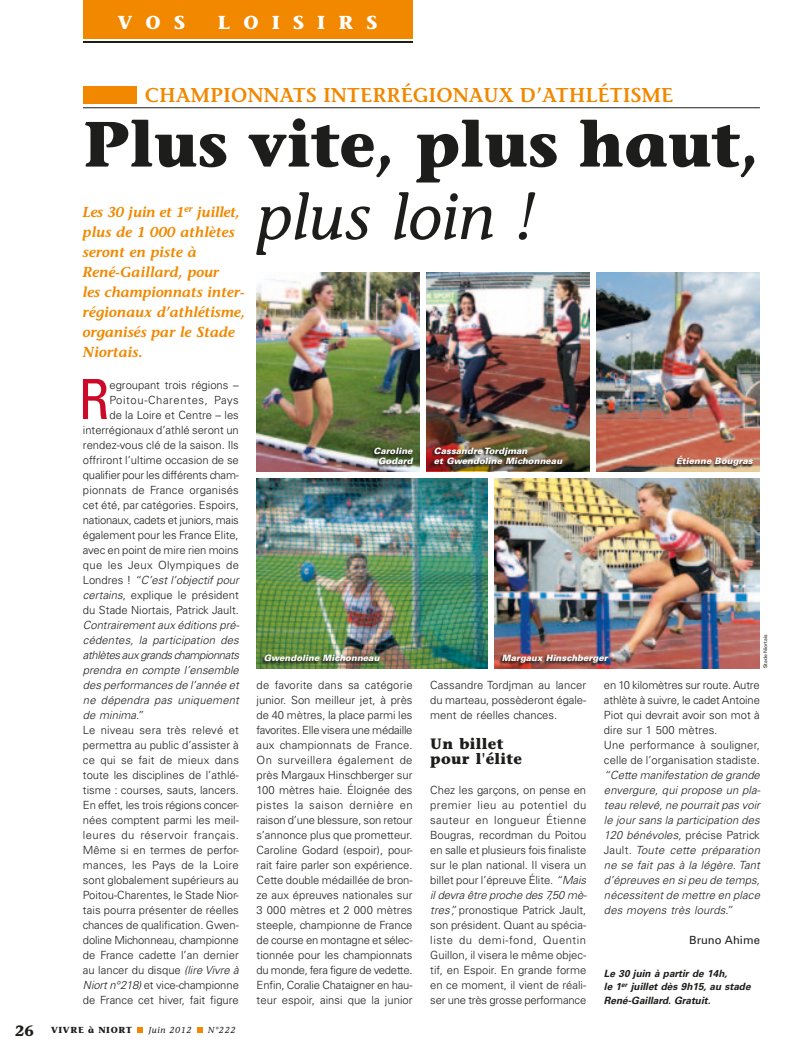
<style>
.page{position:relative;width:811px;height:1059px;background:#fff}
.page>*{position:absolute;margin:0;border:0;box-sizing:border-box;transform-origin:0 0}
.t1{font:700 63.75px "Stone Informal";color:#1d1d1b}
.t2{font:italic 63.75px "Stone Informal";color:#1d1d1b}
.t3{font:condensed 55.5px "Univers";color:#ca0a28}
.t4{font:600 20px "Stone Informal";color:#f18800}
.t5{font:700 18.75px "Stone Informal";letter-spacing:.7em;color:#fff}
.t6{font:700 15px/15px "Stone Informal";color:#1d1d1b}
.t7{font:italic 600 14.38px/20px "Stone Informal";color:#f18800}
.t8{font:300 11.25px/15px "Univers";color:#1d1d1b;text-align:justify}
.t9{font:italic 300 11.25px/15px "Univers";letter-spacing:.01em;color:#1d1d1b;text-align:justify}
.t10{font:11.25px "Univers";color:#1d1d1b}
.t11{font:italic 700 10px/13.8px "Univers";color:#1d1d1b}
.t12{font:italic 900 8.75px/10.6px "Univers";letter-spacing:.005em;color:#fff;text-align:center}
.t13{font:700 8.75px "Stone Informal";letter-spacing:.075em;color:#1d1d1b}
.t14{font:italic 8.75px "Stone Informal";letter-spacing:.075em;color:#1d1d1b}
.t15{font:5px "Univers";color:#1d1d1b}
.s1{font-style:italic}
.s2{font-size:15px}
.s3{font-style:normal}
</style>
<div class="page">
<div style="left:83px;top:0;width:329px;height:39px;background:#f18800"></div>
<hr style="left:83px;top:41px;width:329px;height:2px;background:#1d1d1b">
<svg style="left:138px;top:1027px;width:5px;height:5px"></svg>
<svg style="left:197px;top:1027px;width:5px;height:5px"></svg>
<div style="left:83px;top:86px;width:53px;height:18px;background:#f18800"></div>
<hr style="left:83px;top:107px;width:677px;height:1px;background:#1d1d1b">
<img style="left:257px;top:478px;width:230px;height:190px">
<img style="left:494px;top:478px;width:266px;height:190px">
<img style="left:257px;top:272px;width:163px;height:199px">
<img style="left:427px;top:272px;width:163px;height:168px">
<img style="left:597px;top:272px;width:163px;height:199px">
<svg style="left:371px;top:447px;width:42px;height:20px"></svg>
<svg style="left:673px;top:455px;width:80px;height:14px"></svg>
<svg style="left:261px;top:654px;width:118px;height:10px"></svg>
<svg style="left:499px;top:654px;width:109px;height:11px"></svg>
<img style="left:427px;top:440px;width:163px;height:31px">
<img style="left:431px;top:447px;width:131px;height:20px">
<h3 class="t5" style="left:118px;top:11px;width:69px">vos</h3>
<h3 class="t5" style="left:218px;top:11px;width:161px">loisirs</h3>
<h3 class="t4" style="left:145px;top:83px;width:530px">CHAMPIONNATS INTERRÉG IONAUX D ’ATHLÉTISME</h3>
<h1 class="t1" style="left:83px;top:105px;width:678px">Plus vite, plus haut,</h1>
<h1 class="t2" style="left:257px;top:179px;width:281px">plus loin !</h1>
<p class="t7" style="left:83px;top:202px;width:164px">Les 30 juin et 1<sup>er</sup> juillet, plus de 1 000 athlètes seront en piste à<br>René-Gaillard, pour<br>les championnats inter&shy;régionaux d’athlétisme, organisés par le Stade<br>Niortais.</p>
<h2 class="t3" style="left:79px;top:364px;width:32px">R</h2>
<p class="t8" style="left:83px;top:377px;width:157px;text-align:right">egroupant trois régions –<br>Poitou-Charentes, Pays<br>de la Loire et Centre – les interrégionaux d’athlé seront un rendez-vous clé de la saison. Ils offriront l’ultime occasion de se qualifier pour les différents cham&shy;pionnats de France organisés cet été, par catégories. Espoirs, nationaux, cadets et juniors, mais également pour les France Elite, avec en point de mire rien moins que les Jeux Olympiques de<br>Londres ! <span class="s1">“C’est l’objectif pour certains</span>, explique le président du Stade Niortais, Patrick Jault.</p>
<p class="t9" style="left:83px;top:617px;width:158px">Contrairement aux éditions pré&shy;cédentes, la participation des athlètes aux grands championnats prendra en compte l’ensemble des performances de l’année et ne dépendra pas uniquement de minima.”</p>
<p class="t8" style="left:83px;top:722px;width:157px">Le niveau sera très relevé et permettra au public d’assister à ce qui se fait de mieux dans toute les disciplines de l’athlé&shy;tisme : courses, sauts, lancers.<br>En effet, les trois régions concer&shy;nées comptent parmi les meil&shy;leures du réservoir français.<br>Même si en termes de perfor&shy;mances, les Pays de la Loire sont globalement supérieurs au Poitou-Charentes, le Stade Nior&shy;tais pourra présenter de réelles chances de qualification. Gwen&shy;doline Michonneau, championne de France cadette l’an dernier au lancer du disque <span class="s1">(lire Vivre à Niort n°218)</span> et vice-championne de France cet hiver, fait figure</p>
<p class="t13" style="left:15px;top:1024px;width:119px"><span class="s2">26</span> Vivre à Niort</p>
<p class="t14" style="left:148px;top:1024px;width:45px">Juin 2012</p>
<p class="t14" style="left:208px;top:1024px;width:29px">N°222</p>
<p class="t12" style="left:373px;top:445px;width:41px">Caroline<br>Godard</p>
<p class="t12" style="left:676px;top:456px;width:78px">Étienne Bougras</p>
<p class="t12" style="left:434px;top:445px;width:130px;text-align:left">Cassandre Tordjman<br>et Gwendoline Michonneau</p>
<p class="t12" style="left:264px;top:652px;width:117px">Gwendoline Michonneau</p>
<p class="t12" style="left:502px;top:652px;width:107px">Margaux Hinschberger</p>
<p class="t15" style="left:762px;top:668px;width:35px;rotate:-90deg">Stade Niortais</p>
<p class="t8" style="left:257px;top:677px;width:157px">de favorite dans sa catégorie junior. Son meilleur jet, à près de 40 mètres, la place parmi les favorites. Elle visera une médaille aux championnats de France.<br>On surveillera également de près Margaux Hinschberger sur 100 mètres haie. Éloignée des pistes la saison dernière en raison d’une blessure, son retour s’annonce plus que prometteur.<br>Caroline Godard (espoir), pour&shy;rait faire parler son expérience.<br>Cette double médaillée de bron&shy;ze aux épreuves nationales sur 3 000 mètres et 2 000 mètres steeple, championne de France de course en montagne et sélec&shy;tionnée pour les championnats du monde, fera figure de vedette.<br>Enfin, Coralie Chataigner en hau&shy;teur espoir, ainsi que la junior</p>
<p class="t8" style="left:430px;top:677px;width:157px">Cassandre Tordjman au lancer du marteau, possèderont égale&shy;ment de réelles chances.</p>
<h3 class="t6" style="left:430px;top:736px;width:93px">Un billet pour l'élite</h3>
<p class="t8" style="left:430px;top:782px;width:158px">Chez les garçons, on pense en premier lieu au potentiel du sauteur en longueur Étienne Bougras, recordman du Poitou en salle et plusieurs fois finaliste sur le plan national. Il visera un billet pour l’épreuve Élite. <span class="s1">“Mais il devra être proche des 7,50 mè&shy;tres”,</span> pronostique Patrick Jault, son président. Quant au spécia&shy;liste du demi-fond, Quentin Guillon, il visera le même objec&shy;tif, en Espoir. En grande forme en ce moment, il vient de réali&shy;ser une très grosse performance</p>
<p class="t8" style="left:604px;top:677px;width:157px;text-align:left">en 10 kilomètres sur route. Autre athlète à suivre, le cadet Antoine<br>Piot qui devrait avoir son mot à dire sur 1 500 mètres.<br>Une performance à souligner, celle de l’organisation stadiste.</p>
<p class="t9" style="left:604px;top:767px;width:157px">“Cette manifestation de grande envergure, qui propose un pla&shy;teau relevé, ne pourrait pas voir le jour sans la participation des 120 bénévoles, <span class="s3">précise Patrick Jault</span>. Toute cette préparation ne se fait pas à la légère. Tant d’épreuves en si peu de temps, nécessitent de mettre en place des moyens très lourds.”</p>
<p class="t10" style="left:689px;top:933px;width:72px">Bruno Ahime</p>
<p class="t11" style="left:604px;top:966px;width:148px">Le 30 juin à partir de 14h,<br>le 1<sup>er</sup> juillet dès 9h15, au stade<br>René-Gaillard. Gratuit.</p>
</div>
